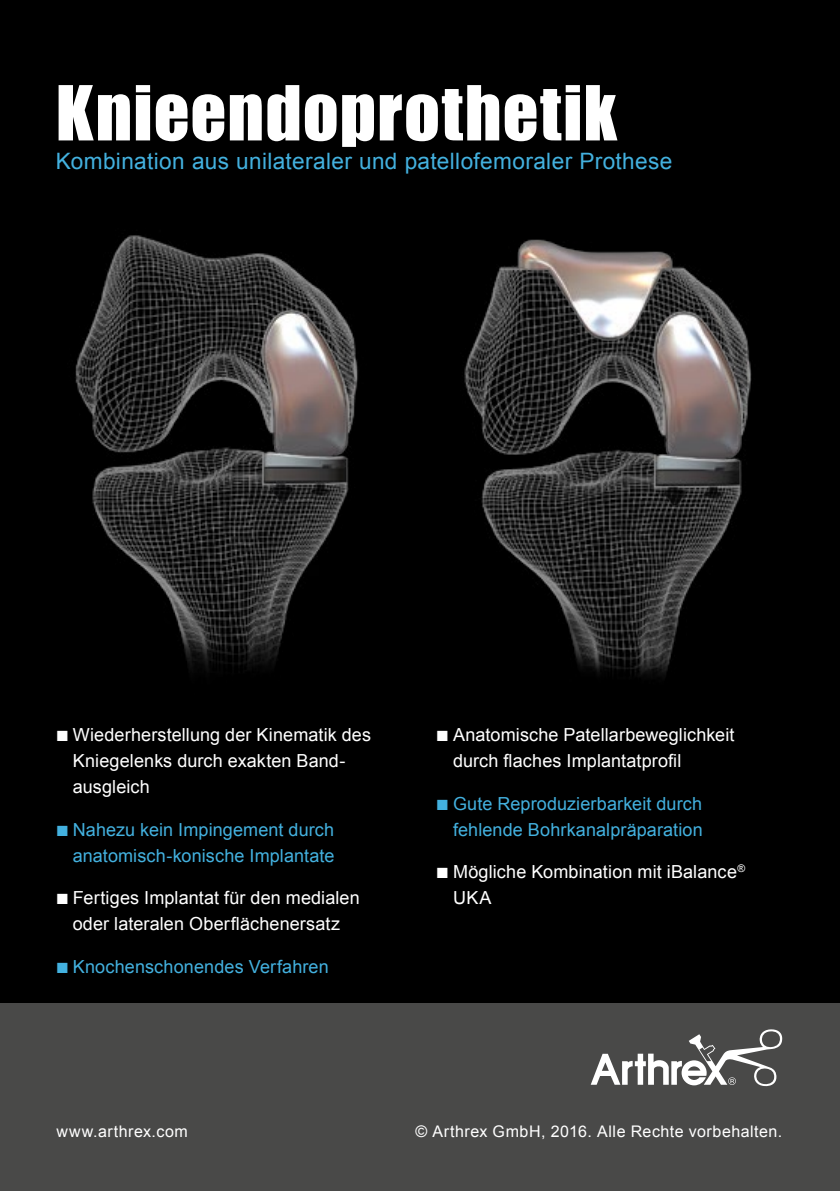
<style>
.page{position:relative;width:840px;height:1191px;background:#fff}
.page>*{position:absolute;margin:0;border:0;box-sizing:border-box;transform-origin:0 0}
.t1{font:70px "Impact";letter-spacing:.02em;color:#fff}
.t2{font:22.6px "Arial";letter-spacing:.015em;color:#43b1df}
.t3{font:18px/26px "Arial";letter-spacing:.005em;color:#fff}
.t4{font:18px/26px "Arial";letter-spacing:.005em;color:#43b1df;text-align:right}
.t5{font:16px "Arial";letter-spacing:.03em;color:#fff}
.s1{font-size:22px}
</style>
<div class="page">
<div style="left:0;top:0;width:839px;height:1060px;background:#000"></div>
<div style="left:0;top:1003px;width:839px;height:188px;background:#494948"></div>
<img style="left:75px;top:235px;width:283px;height:437px">
<img style="left:464px;top:239px;width:288px;height:437px">
<svg style="left:590px;top:1029px;width:191px;height:57px"></svg>
<h1 class="t1" style="left:56px;top:59px;width:562px">Knieendoprothetik</h1>
<p class="t2" style="left:56px;top:146px;width:618px">Kombination aus unilateraler und patellofemoraler Prothese</p>
<p class="t3" style="left:73px;top:722px;width:300px;text-indent:-17px"><span class="s1">■</span> Wiederherstellung der Kinematik des<br>Kniegelenks durch exakten Band&shy;ausgleich</p>
<p class="t4" style="left:56px;top:816px;width:280px"><span class="s1">■</span> Nahezu kein Impingement durch anatomisch-konische Implantate</p>
<p class="t3" style="left:56px;top:885px;width:305px;text-align:center"><span class="s1">■</span> Fertiges Implantat für den medialen oder lateralen Oberflächenersatz</p>
<p class="t4" style="left:56px;top:953px;width:274px"><span class="s1">■</span> Knochenschonendes Verfahren</p>
<p class="t3" style="left:453px;top:722px;width:283px;text-indent:-17px"><span class="s1">■</span> Anatomische Patellarbeweglichkeit durch flaches Implantatprofil</p>
<p class="t4" style="left:436px;top:790px;width:268px"><span class="s1">■</span> Gute Reproduzierbarkeit durch fehlende Bohrkanalpräparation</p>
<p class="t3" style="left:453px;top:859px;width:293px;text-indent:-17px"><span class="s1">■</span> Mögliche Kombination mit iBalance<sup>®<br></sup>UKA</p>
<p class="t5" style="left:56px;top:1121px;width:133px">www.arthrex.com</p>
<p class="t5" style="left:415px;top:1121px;width:368px">© Arthrex GmbH, 2016. Alle Rechte vorbehalten.</p>
</div>
